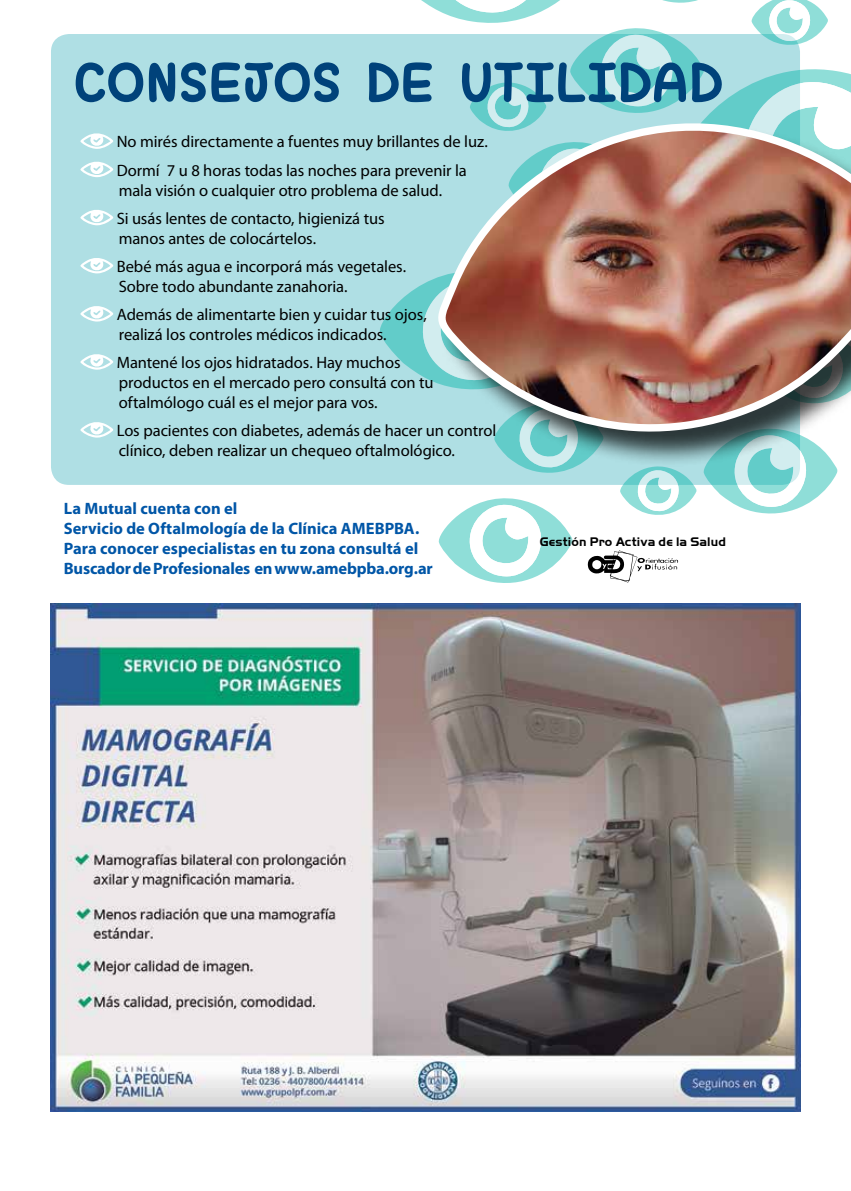
<style>
.page{position:relative;width:851px;height:1191px;background:#fff}
.page>*{position:absolute;margin:0;border:0;box-sizing:border-box;transform-origin:0 0}
.t1{font:56.7px "Mf Hug Me Tight";letter-spacing:-.005em;color:#00427a}
.t2{font:16.5px/28.3px "Myriad Pro";letter-spacing:-.005em;color:#000}
.t3{font:700 16.5px/19.8px "Myriad Pro";color:#0056a7}
.t4{font:700 12.9px "Handel Got D";letter-spacing:.01em;color:#000}
</style>
<div class="page">
<div style="left:51px;top:34px;width:748px;height:451px;background:#afdfe4;border-radius:18px"></div>
<svg style="left:379px;top:0;width:471px;height:583px"></svg>
<img style="left:51px;top:604px;width:748px;height:507px">
<svg style="left:80px;top:133px;width:33px;height:16px"></svg>
<svg style="left:80px;top:161px;width:33px;height:16px"></svg>
<svg style="left:80px;top:210px;width:33px;height:15px"></svg>
<svg style="left:80px;top:258px;width:33px;height:15px"></svg>
<svg style="left:80px;top:306px;width:33px;height:16px"></svg>
<svg style="left:80px;top:354px;width:33px;height:16px"></svg>
<svg style="left:80px;top:422px;width:33px;height:16px"></svg>
<div style="left:440px;top:125px;width:410px;height:342px;background:#000;opacity:.75"></div>
<img style="left:434px;top:83px;width:416px;height:371px">
<h1 class="t1" style="left:73px;top:46px;width:651px">CONSEJOS DE UTILIDAD</h1>
<p class="t2" style="left:117px;top:127px;width:372px">No mirés directamente a fuentes muy brillantes de luz.<br>Dormí 7 u 8 horas todas las noches para prevenir la</p>
<p class="t2" style="left:117px;top:175px;width:327px">mala visión o cualquier otro problema de salud.<br>Si usás lentes de contacto, higienizá tus</p>
<p class="t2" style="left:117px;top:224px;width:291px">manos antes de colocártelos.<br>Bebé más agua e incorporá más vegetales.</p>
<p class="t2" style="left:117px;top:272px;width:311px">Sobre todo abundante zanahoria.<br>Además de alimentarte bien y cuidar tus ojos,</p>
<p class="t2" style="left:117px;top:320px;width:285px">realizá los controles médicos indicados.<br>Mantené los ojos hidratados. Hay muchos</p>
<p class="t2" style="left:119px;top:372px;width:316px;line-height:19.8px">productos en el mercado pero consultá con tu oftalmólogo cuál es el mejor para vos.</p>
<p class="t2" style="left:117px;top:420px;width:381px;line-height:19.8px">Los pacientes con diabetes, además de hacer un control clínico, deben realizar un chequeo oftalmológico.</p>
<p class="t3" style="left:64px;top:498px;width:370px">La Mutual cuenta con el<br>Servicio de Oftalmología de la Clínica AMEBPBA.<br>Para conocer especialistas en tu zona consultá el Buscador de Profesionales en www.amebpba.org.ar</p>
<p class="t4" style="left:539px;top:535px;width:188px">Gestión Pro Activa de la Salud</p>
</div>
